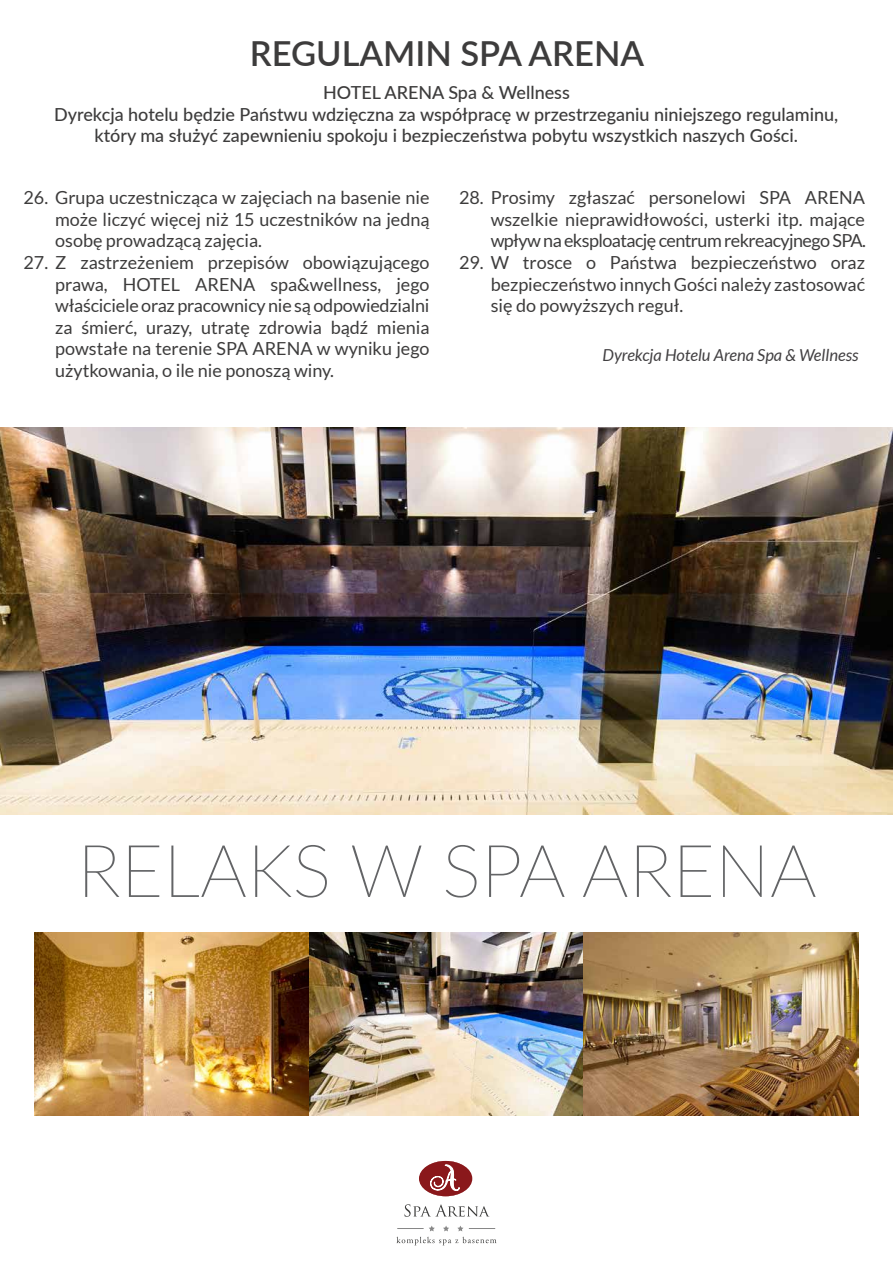
<style>
.page{position:relative;width:893px;height:1263px;background:#fff}
.page>*{position:absolute;margin:0;border:0;box-sizing:border-box;transform-origin:0 0}
.t1{font:100 73.2px "Lato";color:#636466}
.t2{font:600 34.5px "Lato";color:#3d3c3c}
.t3{font:18px/21.6px "Lato";color:#3d3c3c;text-align:justify}
.t4{font:500 18px/21.6px "Lato";color:#3d3c3c;text-align:center}
.t5{font:italic 16.5px "Lato";color:#424042}
</style>
<div class="page">
<svg style="left:469px;top:1228px;width:26px;height:1px"></svg>
<svg style="left:397px;top:1226px;width:38px;height:5px"></svg>
<svg style="left:457px;top:1226px;width:6px;height:5px"></svg>
<svg style="left:443px;top:1226px;width:6px;height:5px"></svg>
<svg style="left:419px;top:1161px;width:53px;height:35px"></svg>
<svg style="left:405px;top:1204px;width:84px;height:13px"></svg>
<svg style="left:396px;top:1237px;width:100px;height:8px"></svg>
<img style="left:35px;top:932px;width:823px;height:184px">
<img style="left:0;top:427px;width:893px;height:387px">
<h2 class="t2" style="left:250px;top:29px;width:396px">REGULAMIN SPA ARENA</h2>
<p class="t4" style="left:54px;top:81px;width:786px">HOTEL ARENA Spa &amp; Wellness<br>Dyrekcja hotelu będzie Państwu wdzięczna za współpracę w przestrzeganiu niniejszego regulaminu, który ma służyć zapewnieniu spokoju i bezpieczeństwa pobytu wszystkich naszych Gości.</p>
<p class="t3" style="left:55px;top:187px;width:376px;text-indent:-32px">26. Grupa uczestnicząca w zajęciach na basenie nie może liczyć więcej niż 15 uczestników na jedną osobę prowadzącą zajęcia.</p>
<p class="t3" style="left:55px;top:252px;width:376px;text-indent:-32px">27. Z zastrzeżeniem przepisów obowiązującego prawa, HOTEL ARENA spa&amp;wellness, jego właściciele oraz pracownicy nie są odpowiedzialni za śmierć, urazy, utratę zdrowia bądź mienia powstałe na terenie SPA ARENA w wyniku jego użytkowania, o ile nie ponoszą winy.</p>
<p class="t3" style="left:491px;top:187px;width:377px;text-indent:-32px">28. Prosimy zgłaszać personelowi SPA ARENA wszelkie nieprawidłowości, usterki itp. mające wpływ na eksploatację centrum rekreacyjnego SPA.</p>
<p class="t3" style="left:491px;top:252px;width:376px;text-indent:-32px">29. W trosce o Państwa bezpieczeństwo oraz bezpieczeństwo innych Gości należy zastosować się do powyższych reguł.</p>
<p class="t5" style="left:603px;top:345px;width:257px">Dyrekcja Hotelu Arena Spa &amp; Wellness</p>
<h1 class="t1" style="left:77px;top:821px;width:741px">RELAKS W SPA ARENA</h1>
</div>
